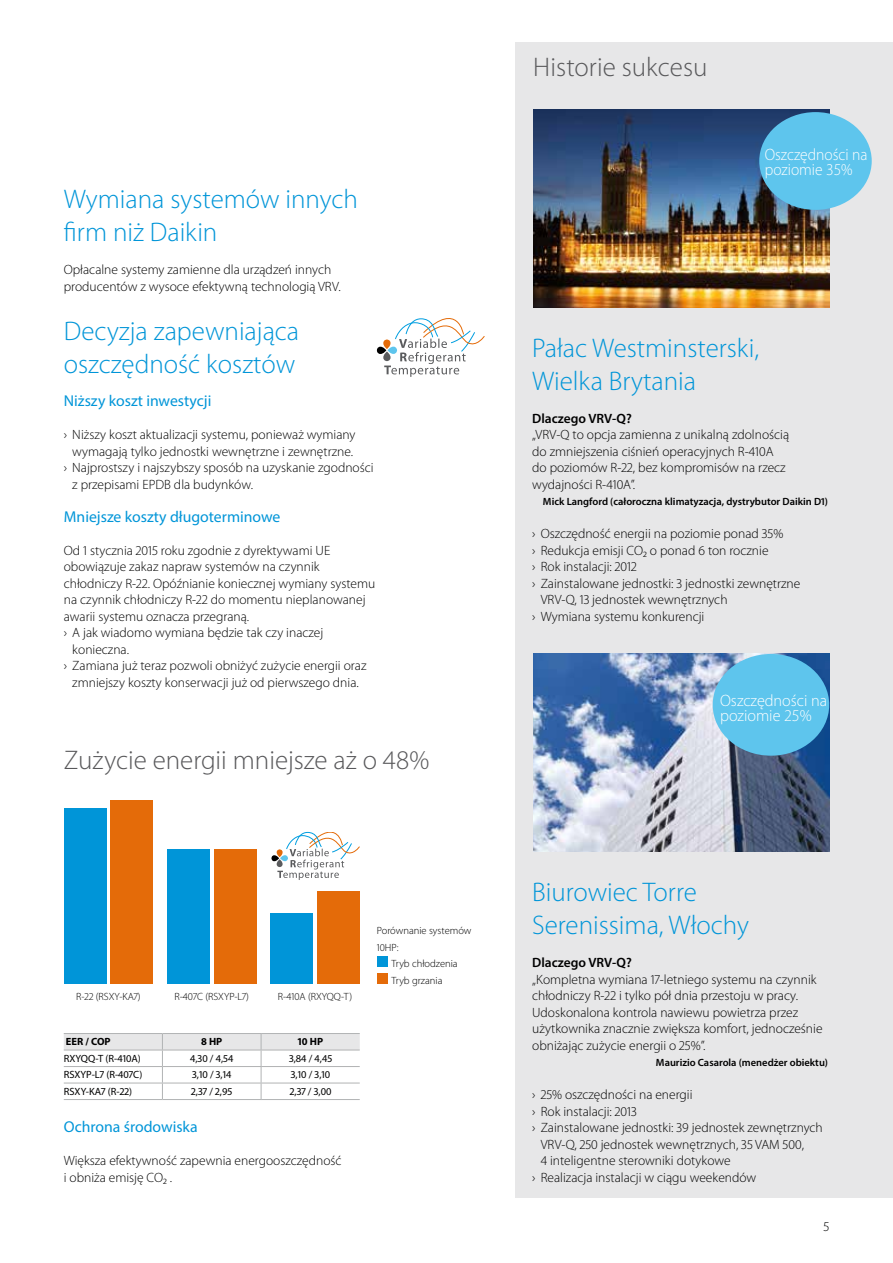
<style>
.page{position:relative;width:893px;height:1263px;background:#fff}
.page>*{position:absolute;margin:0;border:0;box-sizing:border-box;transform-origin:0 0}
.t1{font:300 27px/33px "Myriad Pro";color:#0095d8}
.t2{font:300 27px "Myriad Pro";color:#58585a}
.t3{font:300 16.5px/15px "Myriad Pro";color:#fff}
.t4{font:300 16.5px/15px "Myriad Pro";color:#fff;scale:.94 1}
.t5{font:15.75px "Myriad Pro";color:#0095d8}
.t6{font:300 13.5px/16.5px "Myriad Pro";color:#000}
.t7{font:600 13.5px "Myriad Pro";color:#000}
.t8{font:10.5px "Myriad Pro";color:#000}
.t9{font:300 10.5px/16.5px "Myriad Pro";color:#000}
.t10{font:600 10.5px "Myriad Pro";color:#000}
.t11{font:700 10.5px "Myriad Pro";color:#000}
</style>
<div class="page">
<div style="left:516px;top:43px;width:377px;height:1155px;background:#e7e7e8"></div>
<img style="left:533px;top:110px;width:296px;height:197px">
<img style="left:533px;top:654px;width:296px;height:198px">
<svg style="left:384px;top:318px;width:101px;height:59px"></svg>
<svg style="left:383px;top:352px;width:8px;height:9px"></svg>
<div style="left:388px;top:347px;width:9px;height:7px;background:#5ec5ed;border-radius:4px"></div>
<svg style="left:383px;top:339px;width:8px;height:10px"></svg>
<div style="left:377px;top:347px;width:9px;height:7px;background:#000;border-radius:4px"></div>
<div style="left:713px;top:654px;width:116px;height:102px;background:#5ec5ed;border-radius:50%"></div>
<div style="left:759px;top:112px;width:113px;height:98px;background:#5ec5ed;border-radius:50%"></div>
<div style="left:317px;top:891px;width:43px;height:93px;background:#e46b09"></div>
<div style="left:167px;top:849px;width:43px;height:135px;background:#0095d8"></div>
<div style="left:214px;top:849px;width:42px;height:135px;background:#e46b09"></div>
<div style="left:64px;top:808px;width:42px;height:176px;background:#0095d8"></div>
<div style="left:270px;top:913px;width:43px;height:71px;background:#0095d8"></div>
<div style="left:111px;top:800px;width:42px;height:184px;background:#e46b09"></div>
<svg style="left:277px;top:832px;width:83px;height:48px"></svg>
<div style="left:277px;top:859px;width:6px;height:8px;background:#5a5b5d;border-radius:3px"></div>
<div style="left:280px;top:855px;width:8px;height:6px;background:#5ec5ed;border-radius:3px"></div>
<svg style="left:277px;top:849px;width:6px;height:8px"></svg>
<div style="left:271px;top:855px;width:8px;height:6px;background:#000;border-radius:3px"></div>
<div style="left:377px;top:956px;width:10px;height:11px;background:#0095d8"></div>
<div style="left:377px;top:973px;width:10px;height:11px;background:#e46b09"></div>
<hr style="left:64px;top:1099px;width:98px;height:1px;background:#b1b3b4">
<hr style="left:162px;top:1099px;width:99px;height:1px;background:#b1b3b4">
<svg style="left:64px;top:1033px;width:296px;height:66px"></svg>
<hr style="left:261px;top:1050px;width:99px;height:1px;background:#b1b3b4">
<hr style="left:261px;top:1066px;width:99px;height:1px;background:#b1b3b4">
<hr style="left:261px;top:1083px;width:99px;height:1px;background:#b1b3b4">
<hr style="left:261px;top:1099px;width:99px;height:1px;background:#b1b3b4">
<h1 class="t1" style="left:64px;top:183px;width:296px">Wymiana systemów innych firm niż Daikin</h1>
<p class="t6" style="left:64px;top:262px;width:278px">Opłacalne systemy zamienne dla urządzeń innych producentów z wysoce efektywną technologią VRV.</p>
<h1 class="t1" style="left:64px;top:315px;width:237px">Decyzja zapewniająca oszczędność kosztów</h1>
<p class="t5" style="left:64px;top:391px;width:149px">Niższy koszt inwestycji</p>
<p class="t6" style="left:64px;top:427px;width:293px">› Niższy koszt aktualizacji systemu, ponieważ wymiany</p>
<p class="t6" style="left:72px;top:443px;width:282px">wymagają tylko jednostki wewnętrzne i zewnętrzne.</p>
<p class="t6" style="left:64px;top:459px;width:311px">› Najprostszy i najszybszy sposób na uzyskanie zgodności</p>
<p class="t6" style="left:72px;top:476px;width:182px">z przepisami EPDB dla budynków.</p>
<p class="t5" style="left:64px;top:507px;width:218px">Mniejsze koszty długoterminowe</p>
<p class="t6" style="left:64px;top:542px;width:268px">Od 1 stycznia 2015 roku zgodnie z dyrektywami UE</p>
<p class="t6" style="left:64px;top:559px;width:257px">obowiązuje zakaz napraw systemów na czynnik</p>
<p class="t6" style="left:64px;top:575px;width:313px">chłodniczy R-22. Opóźnianie koniecznej wymiany systemu</p>
<p class="t6" style="left:64px;top:591px;width:303px">na czynnik chłodniczy R-22 do momentu nieplanowanej</p>
<p class="t6" style="left:64px;top:608px;width:187px">awarii systemu oznacza przegraną.</p>
<p class="t6" style="left:64px;top:624px;width:261px">› A jak wiadomo wymiana będzie tak czy inaczej</p>
<p class="t6" style="left:72px;top:641px;width:58px">konieczna.</p>
<p class="t6" style="left:64px;top:657px;width:304px">› Zamiana już teraz pozwoli obniżyć zużycie energii oraz</p>
<p class="t6" style="left:72px;top:674px;width:288px">zmniejszy koszty konserwacji już od pierwszego dnia.</p>
<h1 class="t2" style="left:64px;top:745px;width:367px">Zużycie energii mniejsze aż o 48%</h1>
<p class="t9" style="left:76px;top:988px;width:66px">R-22 (RSXY-KA7)</p>
<p class="t9" style="left:175px;top:988px;width:76px">R-407C (RSXYP-L7)</p>
<p class="t9" style="left:278px;top:988px;width:76px">R-410A (RXYQQ-T)</p>
<p class="t11" style="left:66px;top:1035px;width:46px">EER / COP</p>
<p class="t11" style="left:201px;top:1035px;width:23px">8 HP</p>
<p class="t11" style="left:298px;top:1035px;width:27px">10 HP</p>
<p class="t8" style="left:64px;top:1052px;width:79px">RXYQQ-T (R-410A)</p>
<p class="t8" style="left:190px;top:1052px;width:45px">4,30 / 4,54</p>
<p class="t8" style="left:289px;top:1052px;width:45px">3,84 / 4,45</p>
<p class="t8" style="left:64px;top:1068px;width:80px">RSXYP-L7 (R-407C)</p>
<p class="t8" style="left:192px;top:1068px;width:41px">3,10 / 3,14</p>
<p class="t8" style="left:291px;top:1068px;width:41px">3,10 / 3,10</p>
<p class="t8" style="left:64px;top:1085px;width:70px">RSXY-KA7 (R-22)</p>
<p class="t8" style="left:191px;top:1085px;width:43px">2,37 / 2,95</p>
<p class="t8" style="left:290px;top:1085px;width:43px">2,37 / 3,00</p>
<p class="t5" style="left:64px;top:1117px;width:136px">Ochrona środowiska</p>
<p class="t6" style="left:64px;top:1153px;width:279px">Większa efektywność zapewnia energooszczędność i obniża emisję CO₂ .</p>
<p class="t9" style="left:377px;top:922px;width:96px">Porównanie systemów<br>10HP:</p>
<p class="t9" style="left:391px;top:955px;width:68px">Tryb chłodzenia<br>Tryb grzania</p>
<h1 class="t2" style="left:533px;top:52px;width:176px">Historie sukcesu</h1>
<p class="t4" style="left:765px;top:147px;width:111px">Oszczędności na poziomie 35%</p>
<h1 class="t1" style="left:532px;top:331px;width:228px">Pałac Westminsterski,<br>Wielka Brytania</h1>
<p class="t7" style="left:532px;top:409px;width:101px">Dlaczego VRV-Q?</p>
<p class="t6" style="left:532px;top:427px;width:258px">„VRV-Q to opcja zamienna z unikalną zdolnością do zmniejszenia ciśnień operacyjnych R-410A do poziomów R-22, bez kompromisów na rzecz wydajności R-410A”.</p>
<p class="t10" style="left:543px;top:495px;width:287px">Mick Langford (całoroczna klimatyzacja, dystrybutor Daikin D1)</p>
<p class="t6" style="left:532px;top:526px;width:253px">› Oszczędność energii na poziomie ponad 35%</p>
<p class="t6" style="left:532px;top:542px;width:238px">› Redukcja emisji CO₂ o ponad 6 ton rocznie</p>
<p class="t6" style="left:532px;top:558px;width:106px">› Rok instalacji: 2012</p>
<p class="t6" style="left:532px;top:575px;width:270px">› Zainstalowane jednostki: 3 jednostki zewnętrzne</p>
<p class="t6" style="left:541px;top:591px;width:188px">VRV-Q, 13 jednostek wewnętrznych</p>
<p class="t6" style="left:532px;top:608px;width:174px">› Wymiana systemu konkurencji</p>
<p class="t3" style="left:720px;top:694px;width:108px">Oszczędności na poziomie 25%</p>
<h1 class="t1" style="left:532px;top:876px;width:218px">Biurowiec Torre<br>Serenissima, Włochy</h1>
<p class="t7" style="left:532px;top:954px;width:101px">Dlaczego VRV-Q?</p>
<p class="t6" style="left:532px;top:971px;width:292px">„Kompletna wymiana 17-letniego systemu na czynnik chłodniczy R-22 i tylko pół dnia przestoju w pracy.<br>Udoskonalona kontrola nawiewu powietrza przez użytkownika znacznie zwiększa komfort, jednocześnie obniżając zużycie energii o 25%”.</p>
<p class="t10" style="left:656px;top:1056px;width:174px">Maurizio Casarola (menedżer obiektu)</p>
<p class="t6" style="left:532px;top:1087px;width:162px">› 25% oszczędności na energii</p>
<p class="t6" style="left:532px;top:1103px;width:106px">› Rok instalacji: 2013</p>
<p class="t6" style="left:532px;top:1119px;width:292px">› Zainstalowane jednostki: 39 jednostek zewnętrznych</p>
<p class="t6" style="left:541px;top:1136px;width:265px">VRV-Q, 250 jednostek wewnętrznych, 35 VAM 500,</p>
<p class="t6" style="left:541px;top:1152px;width:191px">4 inteligentne sterowniki dotykowe</p>
<p class="t6" style="left:532px;top:1169px;width:226px">› Realizacja instalacji w ciągu weekendów</p>
<p class="t6" style="left:823px;top:1219px;width:7px">5</p>
</div>
